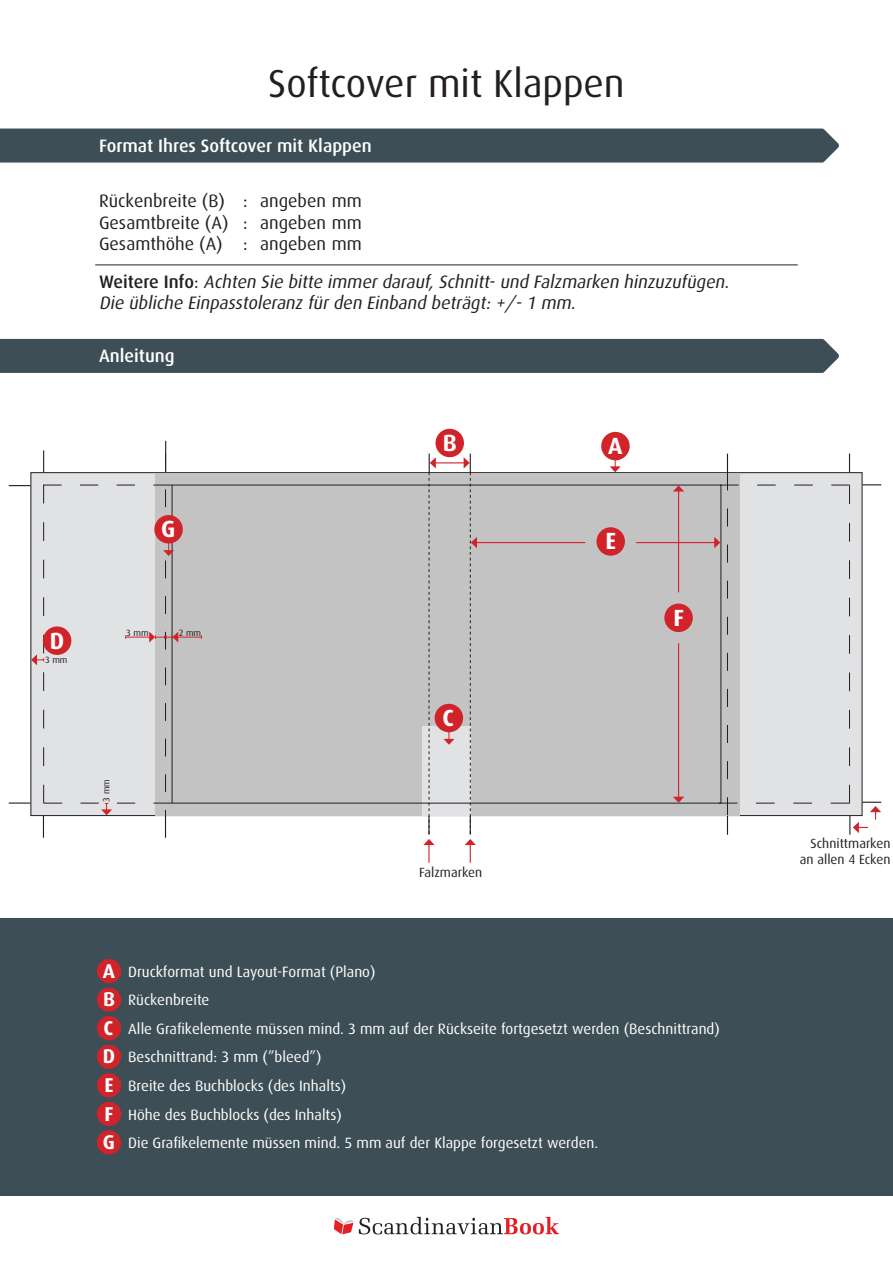
<style>
.page{position:relative;width:893px;height:1263px;background:#fff}
.page>*{position:absolute;margin:0;border:0;box-sizing:border-box;transform-origin:0 0}
.t1{font:39px "Dax";color:#231f20}
.t2{font:700 23.4px "Dax";color:#fff}
.t3{font:700 19.95px "Dax";color:#fff}
.t4{font:italic 18px "Dax";color:#231f20}
.t5{font:18px "Dax";color:#231f20}
.t6{font:500 18px "Dax";color:#fff}
.t7{font:15px "Dax";color:#fff}
.t8{font:13.35px "Dax";color:#231f20}
.t9{font:9px "Dax";color:#231f20}
.s1{font-weight:500;font-style:normal}
.s2{font-style:normal}
</style>
<div class="page">
<svg style="left:334px;top:1217px;width:225px;height:17px"></svg>
<div style="left:155px;top:473px;width:584px;height:342px;background:#c3c3c4"></div>
<hr style="left:678px;top:491px;width:1px;height:306px;background:#d1232a">
<svg style="left:673px;top:797px;width:11px;height:4px"></svg>
<svg style="left:673px;top:487px;width:11px;height:4px"></svg>
<div style="left:653px;top:592px;width:51px;height:51px;background:#c3c3c4;border-radius:50%"></div>
<hr style="left:476px;top:542px;width:239px;height:1px;background:#d1232a">
<div style="left:585px;top:516px;width:51px;height:51px;background:#c3c3c4;border-radius:50%"></div>
<div style="left:435px;top:429px;width:29px;height:28px;background:#d1232a;border-radius:50%"></div>
<div style="left:601px;top:432px;width:29px;height:28px;background:#d1232a;border-radius:50%"></div>
<svg style="left:610px;top:459px;width:11px;height:13px"></svg>
<div style="left:664px;top:604px;width:29px;height:28px;background:#d1232a;border-radius:50%"></div>
<hr style="left:165px;top:441px;width:1px;height:31px;background:#231f20">
<div style="left:596px;top:527px;width:29px;height:29px;background:#d1232a;border-radius:50%"></div>
<div style="left:0;top:918px;width:893px;height:278px;background:#3d4e56"></div>
<div style="left:0;top:129px;width:839px;height:34px;background:#3d4e56"></div>
<div style="left:0;top:339px;width:839px;height:34px;background:#3d4e56"></div>
<hr style="left:95px;top:265px;width:703px;height:1px;background:#231f20">
<svg style="left:423px;top:453px;width:54px;height:410px"></svg>
<svg style="left:714px;top:453px;width:167px;height:382px"></svg>
<div style="left:97px;top:959px;width:24px;height:24px;background:#d1232a;border-radius:50%"></div>
<div style="left:97px;top:1044px;width:24px;height:25px;background:#d1232a;border-radius:50%"></div>
<div style="left:97px;top:987px;width:24px;height:25px;background:#d1232a;border-radius:50%"></div>
<div style="left:97px;top:1102px;width:24px;height:24px;background:#d1232a;border-radius:50%"></div>
<div style="left:97px;top:1073px;width:24px;height:24px;background:#d1232a;border-radius:50%"></div>
<div style="left:97px;top:1016px;width:24px;height:24px;background:#d1232a;border-radius:50%"></div>
<div style="left:97px;top:1130px;width:24px;height:24px;background:#d1232a;border-radius:50%"></div>
<svg style="left:9px;top:450px;width:193px;height:388px"></svg>
<p class="t2" style="left:50px;top:627px;width:16px">D</p>
<p class="t9" style="left:45px;top:655px;width:24px">3 mm</p>
<p class="t1" style="left:268px;top:62px;width:358px">Softcover mit Klappen</p>
<p class="t6" style="left:99px;top:136px;width:274px">Format Ihres Softcover mit Klappen</p>
<p class="t5" style="left:99px;top:190px;width:127px">Rückenbreite (B)</p>
<p class="t5" style="left:99px;top:212px;width:131px">Gesamtbreite (A)</p>
<p class="t5" style="left:99px;top:234px;width:125px">Gesamthöhe (A)</p>
<p class="t5" style="left:243px;top:190px;width:6px">:</p>
<p class="t5" style="left:243px;top:212px;width:6px">:</p>
<p class="t5" style="left:243px;top:234px;width:6px">:</p>
<p class="t5" style="left:260px;top:190px;width:103px">angeben mm</p>
<p class="t5" style="left:260px;top:212px;width:103px">angeben mm</p>
<p class="t5" style="left:260px;top:234px;width:103px">angeben mm</p>
<p class="t4" style="left:99px;top:271px;width:635px"><span class="s1">We i t e re I n f o</span> <span class="s2">:</span> Achten Sie bitte immer darauf, Schnitt- und Falzmarken hinzuzufügen.</p>
<p class="t4" style="left:99px;top:293px;width:481px">Die übliche Einpasstoleranz für den Einband beträgt: +/- 1 mm.</p>
<p class="t6" style="left:99px;top:346px;width:77px">Anleitung</p>
<p class="t2" style="left:161px;top:515px;width:16px">G</p>
<p class="t9" style="left:126px;top:627px;width:24px">3 mm</p>
<p class="t9" style="left:179px;top:627px;width:24px">2 mm</p>
<p class="t9" style="left:101px;top:802px;width:24px;rotate:-90deg">3 mm</p>
<p class="t2" style="left:443px;top:429px;width:16px">B</p>
<p class="t2" style="left:442px;top:704px;width:13px">C</p>
<p class="t8" style="left:419px;top:865px;width:65px">Falzmarken</p>
<p class="t2" style="left:608px;top:432px;width:16px">A</p>
<p class="t2" style="left:605px;top:528px;width:12px">E</p>
<p class="t2" style="left:674px;top:604px;width:12px">F</p>
<p class="t3" style="left:103px;top:959px;width:14px">A</p>
<p class="t3" style="left:103px;top:988px;width:13px">B</p>
<p class="t3" style="left:103px;top:1016px;width:11px">C</p>
<p class="t3" style="left:103px;top:1045px;width:14px">D</p>
<p class="t3" style="left:104px;top:1073px;width:11px">E</p>
<p class="t3" style="left:104px;top:1102px;width:11px">F</p>
<p class="t7" style="left:128px;top:963px;width:249px">Druckformat und Layout-Format (Plano)</p>
<p class="t7" style="left:128px;top:991px;width:83px">Rückenbreite</p>
<p class="t7" style="left:128px;top:1020px;width:593px">Alle Grafikelemente müssen mind. 3 mm auf der Rückseite fortgesetzt werden (Beschnittrand)</p>
<p class="t7" style="left:128px;top:1048px;width:195px">Beschnittrand: 3 mm (”bleed”)</p>
<p class="t7" style="left:128px;top:1077px;width:220px">Breite des Buchblocks (des Inhalts)</p>
<p class="t7" style="left:128px;top:1106px;width:215px">Höhe des Buchblocks (des Inhalts)</p>
<p class="t3" style="left:103px;top:1131px;width:14px">G</p>
<p class="t7" style="left:128px;top:1134px;width:472px">Die Grafikelemente müssen mind. 5 mm auf der Klappe forgesetzt werden.</p>
<p class="t8" style="left:811px;top:836px;width:81px">Schnittmarken</p>
<p class="t8" style="left:800px;top:852px;width:92px">an allen 4 Ecken</p>
</div>
